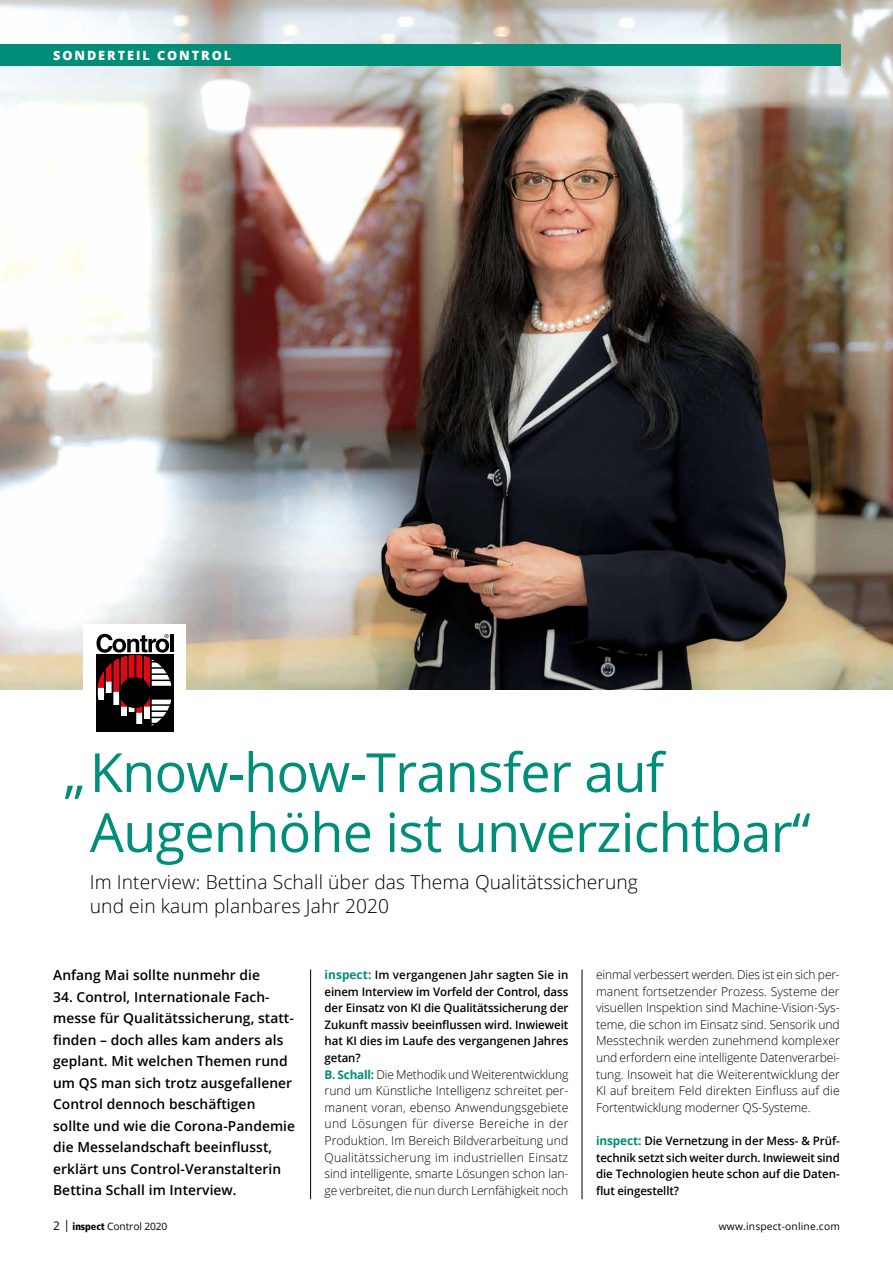
<style>
.page{position:relative;width:893px;height:1263px;background:#fff}
.page>*{position:absolute;margin:0;border:0;box-sizing:border-box;transform-origin:0 0}
.t1{font:54px/60px "Open Sans";letter-spacing:-.015em;color:#008e79}
.t2{font:300 19.2px/24px "Open Sans";letter-spacing:.005em;color:#000}
.t3{font:600 13.8px/21.5px "Open Sans";letter-spacing:.005em;color:#000}
.t4{font:800 12.75px "Open Sans";letter-spacing:.15em;color:#fff}
.t5{font:300 12.3px/16.6px "Open Sans";letter-spacing:-.005em;color:#000;text-align:justify}
.t6{font:600 11.7px/16.6px "Open Sans";letter-spacing:-.005em;color:#000;text-align:justify}
.t7{font:10.2px "Open Sans";letter-spacing:.02em;color:#000}
.t8{font:10.2px "Open Sans";letter-spacing:-.01em;color:#000}
.s1{font-weight:700;font-size:12px;color:#008e79}
.s2{font-size:12px}
.s3{font-family:"Frutiger LT Com";font-weight:900;font-stretch:condensed}
</style>
<div class="page">
<img style="left:0;top:0;width:893px;height:689px">
<div style="left:0;top:44px;width:840px;height:21px;background:#008e79"></div>
<hr style="left:582px;top:969px;width:1px;height:230px;background:#000">
<hr style="left:310px;top:969px;width:1px;height:230px;background:#000">
<div style="left:83px;top:624px;width:103px;height:121px;background:#fff"></div>
<div style="left:96px;top:654px;width:77px;height:77px;background:#000"></div>
<hr style="left:170px;top:634px;width:4px;height:18px;background:#000">
<svg style="left:97px;top:634px;width:75px;height:90px"></svg>
<div style="left:120px;top:677px;width:31px;height:31px;background:#000;border-radius:50%"></div>
<div style="left:112px;top:705px;width:8px;height:22px;background:#000"></div>
<div style="left:97px;top:701px;width:8px;height:25px;background:#000"></div>
<div style="left:105px;top:693px;width:7px;height:34px;background:#000"></div>
<div style="left:120px;top:716px;width:8px;height:14px;background:#000"></div>
<div style="left:128px;top:712px;width:7px;height:18px;background:#000"></div>
<div style="left:143px;top:720px;width:8px;height:10px;background:#000"></div>
<hr style="left:127px;top:655px;width:2px;height:70px;background:#000">
<hr style="left:104px;top:656px;width:2px;height:69px;background:#000">
<hr style="left:112px;top:656px;width:1px;height:69px;background:#000">
<hr style="left:119px;top:656px;width:2px;height:69px;background:#000">
<hr style="left:135px;top:655px;width:1px;height:69px;background:#000">
<hr style="left:142px;top:655px;width:2px;height:70px;background:#000">
<hr style="left:150px;top:656px;width:1px;height:73px;background:#000">
<p class="t4" style="left:53px;top:46px;width:180px">SONDERTEIL CONTROL</p>
<h1 class="t1" style="left:90px;top:741px;width:722px;text-indent:-25px">„Know-how-Transfer auf<br>Augenhöhe ist unverzichtbar“</h1>
<h2 class="t2" style="left:90px;top:869px;width:550px">Im Interview: Bettina Schall über das Thema Qualitätssicherung und ein kaum planbares Jahr 2020</h2>
<p class="t3" style="left:53px;top:964px;width:208px">Anfang Mai sollte nunmehr die</p>
<p class="t3" style="left:53px;top:986px;width:244px">34. Control, Internationale Fach&shy;messe für Qualitätssicherung, statt&shy;finden – doch alles kam anders als geplant. Mit welchen Themen rund um QS man sich trotz ausgefallener Control dennoch beschäftigen sollte und wie die Corona-Pandemie die Messelandschaft beeinflusst, erklärt uns Control-Veranstalterin Bettina Schall im Interview.</p>
<p class="t6" style="left:325px;top:966px;width:245px"><span class="s1">inspect:</span> Im vergangenen Jahr sagten Sie in einem Interview im Vorfeld der Control, dass der Einsatz von KI die Qualitätssicherung der Zukunft massiv beeinflussen wird. Inwieweit hat KI dies im Laufe des vergangenen Jahres getan?</p>
<p class="t5" style="left:325px;top:1065px;width:245px"><span class="s1">B. Schall:</span> Die Methodik und Weiterentwicklung rund um Künstliche Intelligenz schreitet per&shy;manent voran, ebenso Anwendungsgebiete und Lösungen für diverse Bereiche in der Produktion. Im Bereich Bildverarbeitung und Qualitätssicherung im industriellen Einsatz sind intelligente, smarte Lösungen schon lan&shy;ge verbreitet, die nun durch Lernfähigkeit noch</p>
<p class="t5" style="left:596px;top:966px;width:245px">einmal verbessert werden. Dies ist ein sich per&shy;manent fortsetzender Prozess. Systeme der visuellen Inspektion sind Machine-Vision-Sys&shy;teme, die schon im Einsatz sind. Sensorik und Messtechnik werden zunehmend komplexer und erfordern eine intelligente Datenverarbei&shy;tung. Insoweit hat die Weiterentwicklung der KI auf breitem Feld direkten Einfluss auf die Fortentwicklung moderner QS-Systeme.</p>
<p class="t6" style="left:596px;top:1132px;width:245px"><span class="s1">inspect:</span> Die Vernetzung in der Mess- &amp; Prüf&shy;technik setzt sich weiter durch. Inwieweit sind die Technologien heute schon auf die Daten&shy;flut eingestellt?</p>
<p class="t8" style="left:53px;top:1219px;width:116px"><span class="s2">2 |</span> <span class="s3">inspect</span> Control 2020</p>
<p class="t7" style="left:719px;top:1219px;width:123px">www.inspect-online.com</p>
</div>
